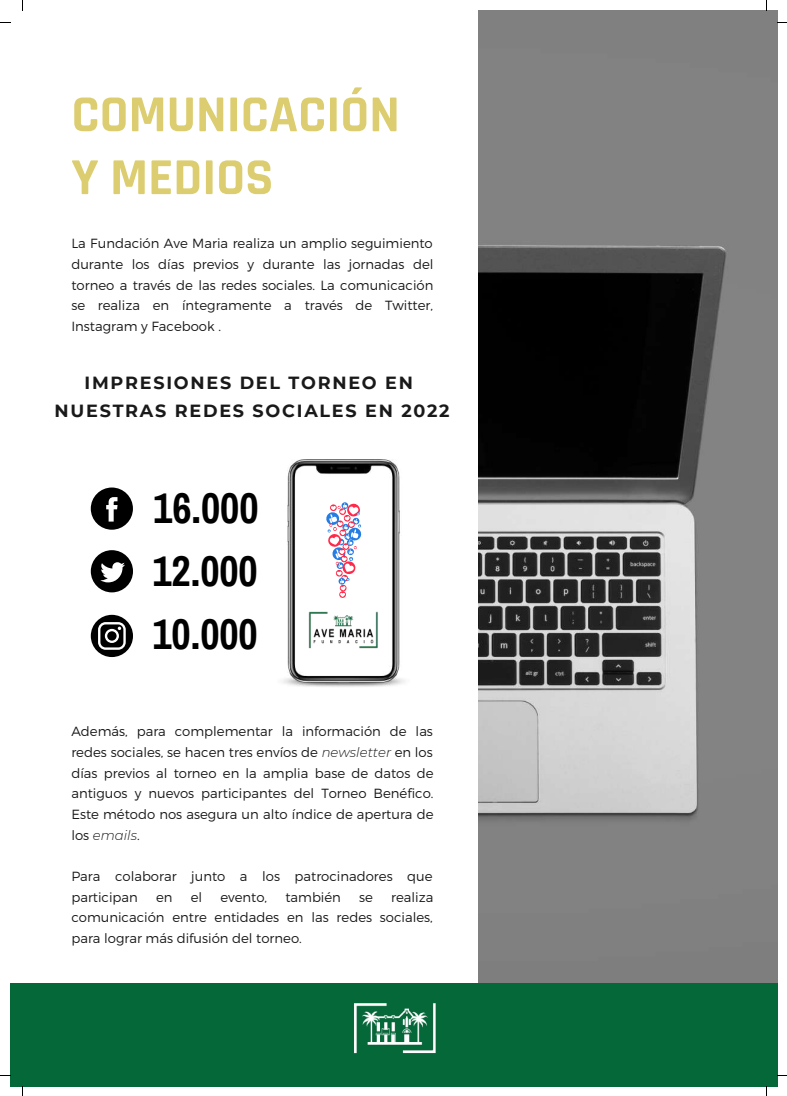
<style>
.page{position:relative;width:787px;height:1096px;background:#fff}
.page>*{position:absolute;margin:0;border:0;box-sizing:border-box;transform-origin:0 0}
.t1{font:700 52.5px/62.9px "Rajdhani";color:#dcce70}
.t2{font:700 42px/63px "Archivo Narrow";color:#000;text-align:justify}
.t3{font:700 17.62px/28.8px "Montserrat";letter-spacing:.1em;color:#191919;text-align:center}
.t4{font:300 13.25px/20.6px "Montserrat";color:#191919;text-align:justify}
.s1{font-style:italic}
</style>
<div class="page">
<img style="left:478px;top:10px;width:299px;height:973px">
<div style="left:10px;top:983px;width:767px;height:103px;background:#056839"></div>
<svg style="left:91px;top:614px;width:42px;height:43px"></svg>
<img style="left:282px;top:459px;width:123px;height:228px">
<img style="left:307px;top:611px;width:72px;height:38px">
<img style="left:354px;top:1003px;width:82px;height:51px">
<svg style="left:91px;top:550px;width:42px;height:42px"></svg>
<svg style="left:91px;top:487px;width:42px;height:42px"></svg>
<svg style="left:325px;top:503px;width:36px;height:94px"></svg>
<h1 class="t1" style="left:71px;top:84px;width:330px">COMUNICACIÓN<br>Y MEDIOS</h1>
<p class="t4" style="left:71px;top:232px;width:364px">La Fundación Ave Maria realiza un amplio seguimiento durante los días previos y durante las jornadas del torneo a través de las redes sociales. La comunicación se realiza en íntegramente a través de Twitter, Instagram y Facebook .</p>
<h3 class="t3" style="left:55px;top:368px;width:396px">IMPRESIONES DEL TORNEO EN<br>NUESTRAS REDES SOCIALES EN 2022</h3>
<h2 class="t2" style="left:152px;top:477px;width:108px">16.000<br>12.000<br>10.000</h2>
<p class="t4" style="left:71px;top:720px;width:364px">Además, para complementar la información de las redes sociales, se hacen tres envíos de <span class="s1">newsletter</span> en los días previos al torneo en la amplia base de datos de antiguos y nuevos participantes del Torneo Benéfico.<br>Este método nos asegura un alto índice de apertura de los <span class="s1">emails</span>.</p>
<p class="t4" style="left:71px;top:865px;width:363px">Para colaborar junto a los patrocinadores que participan</p>
<p class="t4" style="left:156px;top:885px;width:18px">en</p>
<p class="t4" style="left:191px;top:885px;width:13px">el</p>
<p class="t4" style="left:220px;top:885px;width:48px">evento,</p>
<p class="t4" style="left:285px;top:885px;width:57px">también</p>
<p class="t4" style="left:359px;top:885px;width:15px">se</p>
<p class="t4" style="left:71px;top:885px;width:363px;text-indent:320px">realiza comunicación entre entidades en las redes sociales, para lograr más difusión del torneo.</p>
</div>
